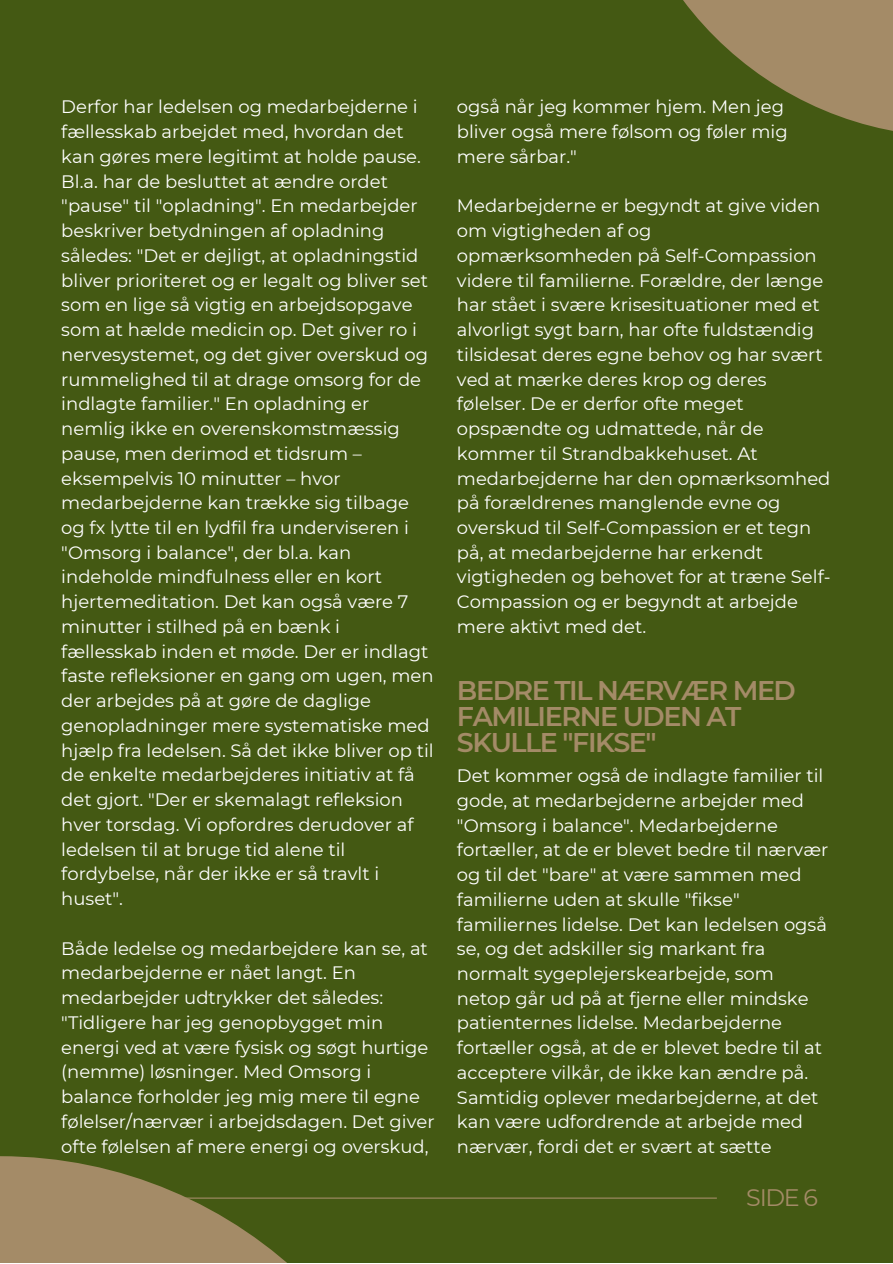
<style>
.page{position:relative;width:893px;height:1264px;background:#fff}
.page>*{position:absolute;margin:0;border:0;box-sizing:border-box;transform-origin:0 0}
.t1{font:600 27px/25.8px "Montserrat";letter-spacing:-.055em;color:#a48b67}
.t2{font:23.85px "Montserrat";color:#a48b67}
.t3{font:18px/24.8px "Montserrat";color:#fff}
</style>
<div class="page">
<div style="left:0;top:0;width:892px;height:1262px;background:#445913"></div>
<hr style="left:57px;top:1197px;width:659px;height:1px;background:#a48b67">
<svg style="left:0;top:1156px;width:439px;height:106px"></svg>
<svg style="left:683px;top:0;width:209px;height:131px;fill:#a48b67"></svg>
<p class="t3" style="left:61px;top:95px;width:374px">Derfor har ledelsen og medarbejderne i fællesskab arbejdet med, hvordan det kan gøres mere legitimt at holde pause.<br>Bl.a. har de besluttet at ændre ordet "pause" til "opladning". En medarbejder beskriver betydningen af opladning således: "Det er dejligt, at opladningstid bliver prioriteret og er legalt og bliver set som en lige så vigtig en arbejdsopgave som at hælde medicin op. Det giver ro i nervesystemet, og det giver overskud og rummelighed til at drage omsorg for de indlagte familier." En opladning er nemlig ikke en overenskomstmæssig pause, men derimod et tidsrum – eksempelvis 10 minutter – hvor medarbejderne kan trække sig tilbage og fx lytte til en lydfil fra underviseren i "Omsorg i balance", der bl.a. kan indeholde mindfulness eller en kort hjertemeditation. Det kan også være 7 minutter i stilhed på en bænk i fællesskab inden et møde. Der er indlagt faste refleksioner en gang om ugen, men der arbejdes på at gøre de daglige genopladninger mere systematiske med hjælp fra ledelsen. Så det ikke bliver op til de enkelte medarbejderes initiativ at få det gjort. "Der er skemalagt refleksion hver torsdag. Vi opfordres derudover af ledelsen til at bruge tid alene til fordybelse, når der ikke er så travlt i huset".</p>
<p class="t3" style="left:61px;top:935px;width:375px">Både ledelse og medarbejdere kan se, at medarbejderne er nået langt. En medarbejder udtrykker det således: "Tidligere har jeg genopbygget min energi ved at være fysisk og søgt hurtige (nemme) løsninger. Med Omsorg i balance forholder jeg mig mere til egne følelser/nærvær i arbejdsdagen. Det giver ofte følelsen af mere energi og overskud,</p>
<p class="t3" style="left:457px;top:95px;width:332px">også når jeg kommer hjem. Men jeg bliver også mere følsom og føler mig mere sårbar."</p>
<p class="t3" style="left:457px;top:193px;width:375px">Medarbejderne er begyndt at give viden om vigtigheden af og opmærksomheden på Self-Compassion videre til familierne. Forældre, der længe har stået i svære krisesituationer med et alvorligt sygt barn, har ofte fuldstændig tilsidesat deres egne behov og har svært ved at mærke deres krop og deres følelser. De er derfor ofte meget opspændte og udmattede, når de kommer til Strandbakkehuset. At medarbejderne har den opmærksomhed på forældrenes manglende evne og overskud til Self-Compassion er et tegn på, at medarbejderne har erkendt vigtigheden og behovet for at træne Self-Compassion og er begyndt at arbejde mere aktivt med det.</p>
<h1 class="t1" style="left:457px;top:677px;width:340px">BEDRE TIL NÆRVÆR MED<br>FAMILIERNE UDEN AT<br>SKULLE "FIKSE"</h1>
<p class="t3" style="left:457px;top:763px;width:373px">Det kommer også de indlagte familier til gode, at medarbejderne arbejder med "Omsorg i balance". Medarbejderne fortæller, at de er blevet bedre til nærvær og til det "bare" at være sammen med familierne uden at skulle "fikse" familiernes lidelse. Det kan ledelsen også se, og det adskiller sig markant fra normalt sygeplejerskearbejde, som netop går ud på at fjerne eller mindske patienternes lidelse. Medarbejderne fortæller også, at de er blevet bedre til at acceptere vilkår, de ikke kan ændre på.<br>Samtidig oplever medarbejderne, at det kan være udfordrende at arbejde med nærvær, fordi det er svært at sætte</p>
<h2 class="t2" style="left:746px;top:1182px;width:73px">SIDE 6</h2>
</div>
